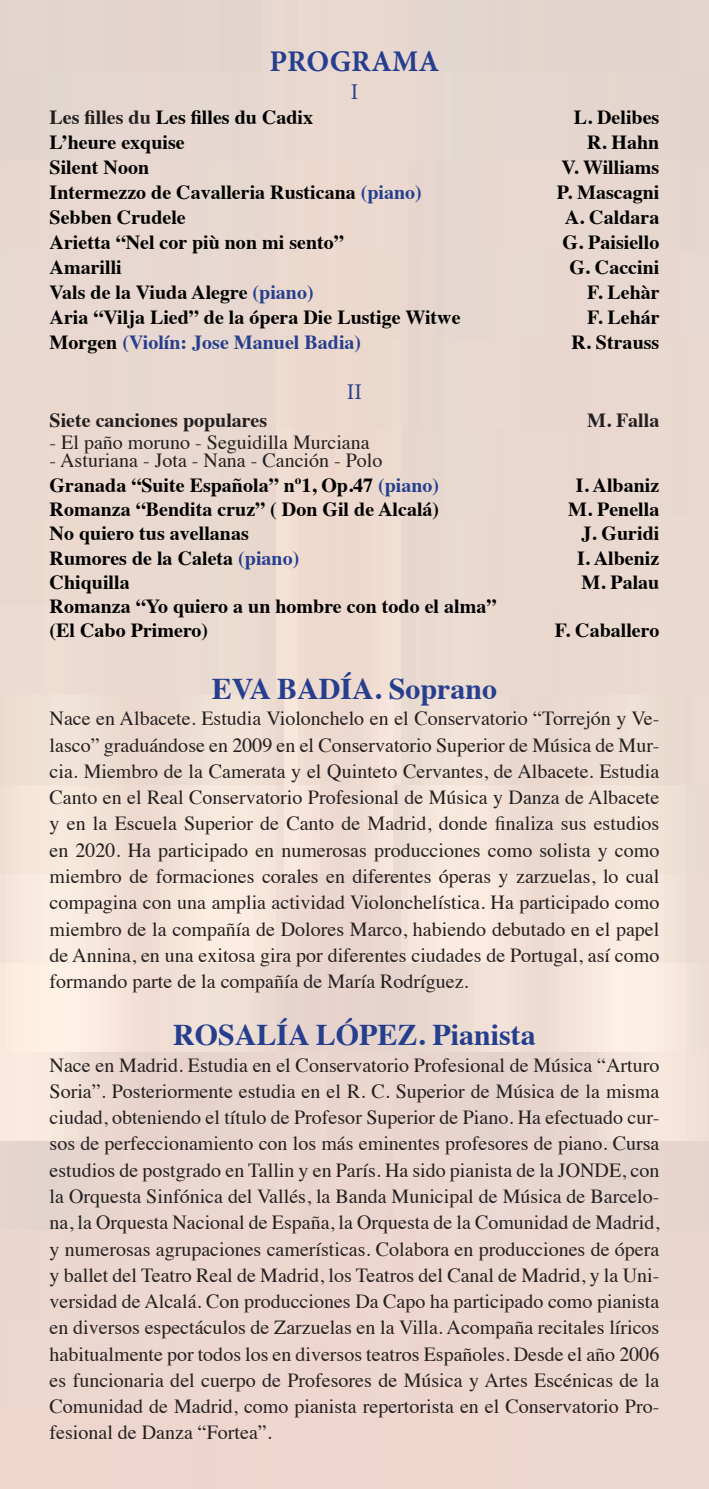
<style>
.page{position:relative;width:709px;height:1489px;background:#fff}
.page>*{position:absolute;margin:0;border:0;box-sizing:border-box;transform-origin:0 0}
.t1{font:700 30px "Times";color:#253f8e}
.t2{font:700 30px "Minion Pro";color:#253f8e}
.t3{font:22.5px "Minion Pro";color:#253f8e}
.Normal__Web{font:20px/26.2px "Times";color:#231f20;text-align:justify}
.t4{font:700 20px "Times";color:#000}
.t5{font:700 20px "Times";color:#253f8e}
.t6{font:700 20px "Times";color:#231f20}
.s1{color:#231f20}
.s2{color:#253f8e}
.s3{color:#000}
</style>
<div class="page">
<p class="t2" style="left:270px;top:41px;width:171px">PROGRAMA</p>
<p class="t3" style="left:351px;top:77px;width:9px">I</p>
<p class="t4" style="left:50px;top:98px;width:265px"><span class="s1">Les filles du</span> Les filles du Cadix</p>
<p class="t4" style="left:573px;top:98px;width:87px">L. Delibes</p>
<p class="t4" style="left:50px;top:123px;width:137px">L’heure exquise</p>
<p class="t4" style="left:587px;top:123px;width:74px">R. Hahn</p>
<p class="t4" style="left:50px;top:148px;width:101px">Silent Noon</p>
<p class="t4" style="left:561px;top:148px;width:99px">V. Williams</p>
<p class="t4" style="left:50px;top:173px;width:374px">Intermezzo de Cavalleria Rusticana <span class="s2">(piano)</span></p>
<p class="t4" style="left:556px;top:173px;width:104px">P. Mascagni</p>
<p class="t4" style="left:50px;top:198px;width:138px">Sebben Crudele</p>
<p class="t4" style="left:565px;top:198px;width:96px">A. Caldara</p>
<p class="t4" style="left:50px;top:223px;width:296px">Arietta “Nel cor più non mi sento”</p>
<p class="t4" style="left:562px;top:223px;width:98px">G. Paisiello</p>
<p class="t4" style="left:50px;top:248px;width:74px">Amarilli</p>
<p class="t4" style="left:569px;top:248px;width:91px">G. Caccini</p>
<p class="t4" style="left:50px;top:273px;width:265px">Vals de la Viuda Alegre <span class="s2">(piano)</span></p>
<p class="t4" style="left:587px;top:273px;width:74px">F. Lehàr</p>
<p class="t4" style="left:50px;top:298px;width:412px">Aria “Vilja Lied” de la ópera Die Lustige Witwe</p>
<p class="t4" style="left:587px;top:298px;width:74px">F. Lehár</p>
<p class="t5" style="left:50px;top:323px;width:313px"><span class="s3">Morgen</span> (Violín: Jose Manuel Badia)</p>
<p class="t4" style="left:571px;top:323px;width:89px">R. Strauss</p>
<p class="t3" style="left:347px;top:377px;width:17px">II</p>
<p class="t6" style="left:50px;top:401px;width:219px">Siete canciones populares</p>
<p class="t6" style="left:587px;top:401px;width:74px">M. Falla</p>
<p class="Normal__Web" style="left:50px;top:427px;width:321px">- El paño moruno - Seguidilla Murciana</p>
<p class="Normal__Web" style="left:50px;top:445px;width:334px">- Asturiana - Jota - Nana - Canción - Polo</p>
<p class="t4" style="left:50px;top:466px;width:391px">Granada “Suite Española” nº1, Op.47 <span class="s2">(piano)</span></p>
<p class="t4" style="left:576px;top:466px;width:85px">I. Albaniz</p>
<p class="t4" style="left:50px;top:490px;width:391px">Romanza “Bendita cruz” ( Don Gil de Alcalá)</p>
<p class="t4" style="left:568px;top:490px;width:93px">M. Penella</p>
<p class="t4" style="left:50px;top:514px;width:201px">No quiero tus avellanas</p>
<p class="t4" style="left:581px;top:514px;width:79px">J. Guridi</p>
<p class="t4" style="left:50px;top:539px;width:251px">Rumores de la Caleta <span class="s2">(piano)</span></p>
<p class="t4" style="left:577px;top:539px;width:84px">I. Albeniz</p>
<p class="t4" style="left:50px;top:563px;width:82px">Chiquilla</p>
<p class="t4" style="left:581px;top:563px;width:79px">M. Palau</p>
<p class="t4" style="left:50px;top:587px;width:448px">Romanza “Yo quiero a un hombre con todo el alma”</p>
<p class="t4" style="left:50px;top:611px;width:160px">(El Cabo Primero)</p>
<p class="t4" style="left:555px;top:611px;width:106px">F. Caballero</p>
<p class="t1" style="left:212px;top:660px;width:287px">EVA BADÍA. Soprano</p>
<p class="Normal__Web" style="left:50px;top:703px;width:611px">Nace en Albacete. Estudia Violonchelo en el Conservatorio “Torrejón y Ve&shy;lasco” graduándose en 2009 en el Conservatorio Superior de Música de Mur&shy;cia. Miembro de la Camerata y el Quinteto Cervantes, de Albacete. Estudia Canto en el Real Conservatorio Profesional de Música y Danza de Albacete y en la Escuela Superior de Canto de Madrid, donde finaliza sus estudios en 2020. Ha participado en numerosas producciones como solista y como miembro de formaciones corales en diferentes óperas y zarzuelas, lo cual compagina con una amplia actividad Violonchelística. Ha participado como miembro de la compañía de Dolores Marco, habiendo debutado en el papel de Annina, en una exitosa gira por diferentes ciudades de Portugal, así como formando parte de la compañía de María Rodríguez.</p>
<p class="t1" style="left:173px;top:1006px;width:364px">ROSALÍA LÓPEZ. Pianista</p>
<p class="Normal__Web" style="left:50px;top:1050px;width:611px">Nace en Madrid. Estudia en el Conservatorio Profesional de Música “Arturo Soria”. Posteriormente estudia en el R. C. Superior de Música de la misma ciudad, obteniendo el título de Profesor Superior de Piano. Ha efectuado cur&shy;sos de perfeccionamiento con los más eminentes profesores de piano. Cursa estudios de postgrado en Tallin y en París. Ha sido pianista de la JONDE, con la Orquesta Sinfónica del Vallés, la Banda Municipal de Música de Barcelo&shy;na, la Orquesta Nacional de España, la Orquesta de la Comunidad de Madrid, y numerosas agrupaciones camerísticas. Colabora en producciones de ópera y ballet del Teatro Real de Madrid, los Teatros del Canal de Madrid, y la Uni&shy;versidad de Alcalá. Con producciones Da Capo ha participado como pianista en diversos espectáculos de Zarzuelas en la Villa. Acompaña recitales líricos habitualmente por todos los en diversos teatros Españoles. Desde el año 2006 es funcionaria del cuerpo de Profesores de Música y Artes Escénicas de la Comunidad de Madrid, como pianista repertorista en el Conservatorio Pro&shy;fesional de Danza “Fortea”.</p>
</div>
